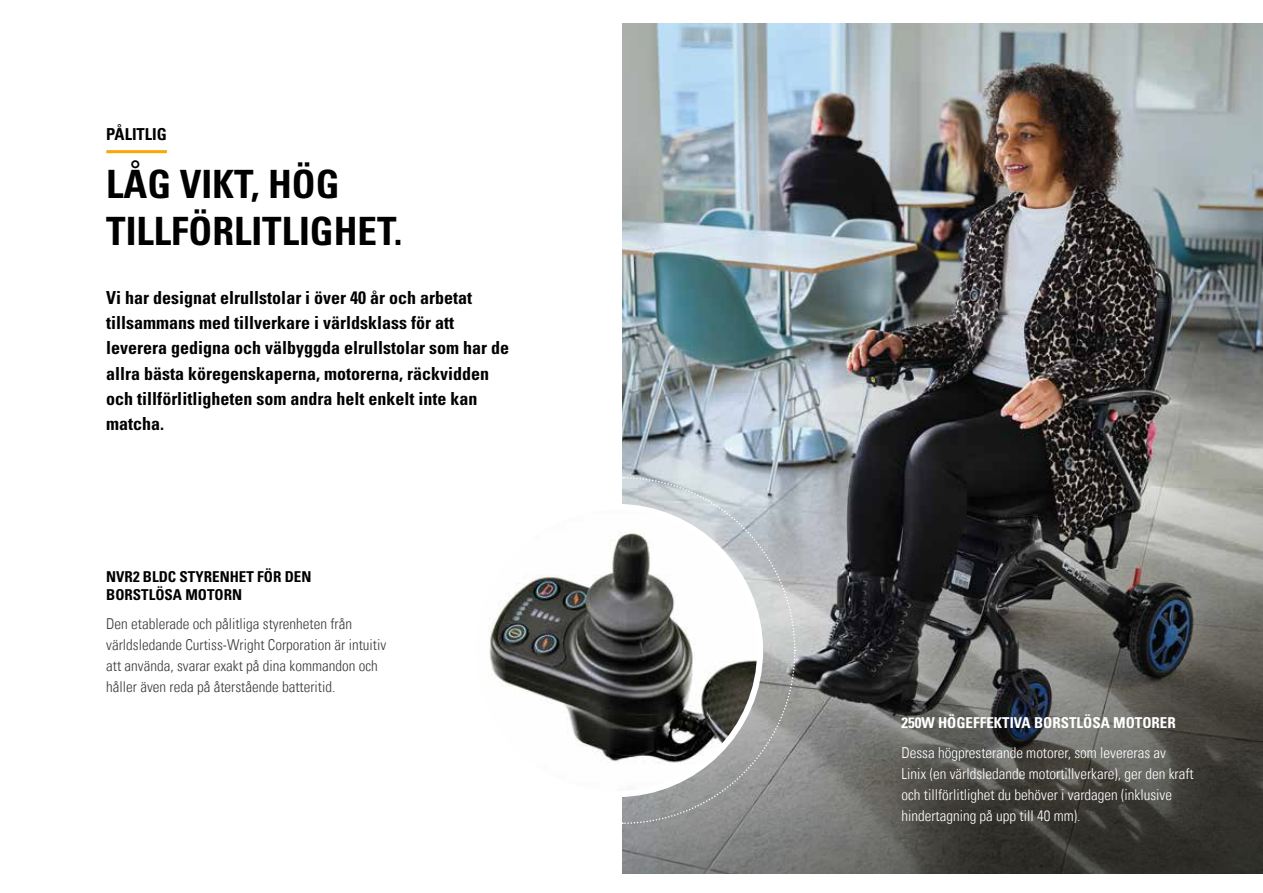
<style>
.page{position:relative;width:1263px;height:893px;background:#fff}
.page>*{position:absolute;margin:0;border:0;box-sizing:border-box;transform-origin:0 0}
.t1{font:700 condensed 39px/46.8px "Univers LT Std";color:#000}
.t2{font:700 condensed 18px/25.2px "Univers LT Std";color:#000}
.t3{font:700 condensed 16.5px "Univers LT Std";color:#000}
.t4{font:15px/21px "Univers Com 47 Light Cond";color:#3c3c3b}
.t5{font:15px/21px "Univers Com 47 Light Cond";color:#fff}
.t6{font:700 condensed 15px/18px "Univers LT Std";color:#000}
.t7{font:700 condensed 15px "Univers LT Std";color:#fff}
</style>
<div class="page">
<img style="left:623px;top:23px;width:640px;height:376px">
<hr style="left:106px;top:150px;width:61px;height:3px;background:#f8a800">
<svg style="left:623px;top:399px;width:640px;height:475px;background:#5c5d5b"></svg>
<svg style="left:489px;top:476px;width:307px;height:349px"></svg>
<p class="t3" style="left:106px;top:124px;width:62px">PÅLITLIG</p>
<h1 class="t1" style="left:106px;top:160px;width:298px">LÅG VIKT, HÖG<br>TILLFÖRLITLIGHET.</h1>
<p class="t2" style="left:106px;top:285px;width:404px">Vi har designat elrullstolar i över 40 år och arbetat tillsammans med tillverkare i världsklass för att leverera gedigna och välbyggda elrullstolar som har de allra bästa köregenskaperna, motorerna, räckvidden och tillförlitligheten som andra helt enkelt inte kan matcha.</p>
<p class="t6" style="left:106px;top:567px;width:207px">NVR2 BLDC STYRENHET FÖR DEN<br>BORSTLÖSA MOTORN</p>
<p class="t4" style="left:106px;top:613px;width:281px">Den etablerade och pålitliga styrenheten från världsledande Curtiss-Wright Corporation är intuitiv att använda, svarar exakt på dina kommandon och håller även reda på återstående batteritid.</p>
<p class="t7" style="left:901px;top:714px;width:276px">250W HÖGEFFEKTIVA BORSTLÖSA MOTORER</p>
<p class="t5" style="left:901px;top:742px;width:294px">Dessa högpresterande motorer, som levereras av Linix (en världsledande motortillverkare), ger den kraft och tillförlitlighet du behöver i vardagen (inklusive hindertagning på upp till 40 mm).</p>
</div>
